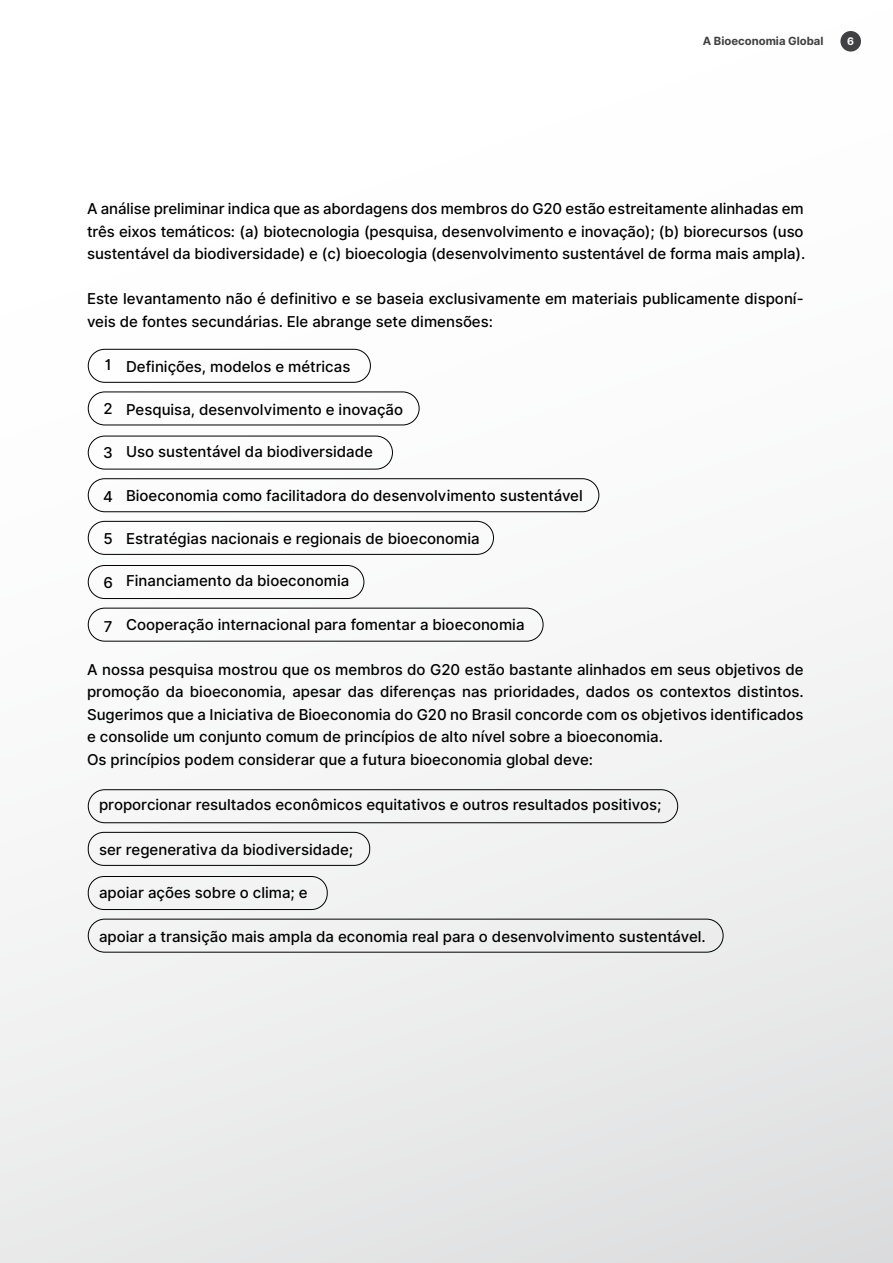
<style>
.page{position:relative;width:893px;height:1263px;background:#fff}
.page>*{position:absolute;margin:0;border:0;box-sizing:border-box;transform-origin:0 0}
.t1{font:500 15px/22.5px "Inter";color:#000}
.t2{font:700 11.25px "Inter";color:#414042}
.t3{font:700 10.5px "Inter";color:#fff}
</style>
<div class="page">
<div style="left:0;top:0;width:893px;height:1263px;background:linear-gradient(to bottom,#fff,#e6e6e7)"></div>
<div style="left:88px;top:349px;width:283px;height:34px;border:1px solid #000;border-radius:17px"></div>
<div style="left:88px;top:392px;width:331px;height:33px;border:1px solid #000;border-radius:17px"></div>
<div style="left:88px;top:436px;width:305px;height:33px;border:1px solid #000;border-radius:17px"></div>
<div style="left:88px;top:478px;width:511px;height:34px;border:1px solid #000;border-radius:17px"></div>
<div style="left:88px;top:789px;width:590px;height:34px;border:1px solid #000;border-radius:17px"></div>
<div style="left:88px;top:832px;width:282px;height:34px;border:1px solid #000;border-radius:16px"></div>
<div style="left:88px;top:876px;width:240px;height:34px;border:1px solid #000;border-radius:16px"></div>
<div style="left:88px;top:919px;width:635px;height:33px;border:1px solid #000;border-radius:17px"></div>
<div style="left:88px;top:521px;width:406px;height:34px;border:1px solid #000;border-radius:17px"></div>
<div style="left:88px;top:565px;width:276px;height:34px;border:1px solid #000;border-radius:17px"></div>
<div style="left:88px;top:608px;width:455px;height:33px;border:1px solid #000;border-radius:17px"></div>
<div style="left:840px;top:31px;width:21px;height:21px;background:#414042;border-radius:50%"></div>
<p class="t2" style="left:703px;top:33px;width:122px">A Bioeconomia Global</p>
<p class="t3" style="left:847px;top:33px;width:8px">6</p>
<p class="t1" style="left:87px;top:198px;width:720px;text-align:justify">A análise preliminar indica que as abordagens dos membros do G20 estão estreitamente alinhadas em três eixos temáticos: (a) biotecnologia (pesquisa, desenvolvimento e inovação); (b) biorecursos (uso sustentável da biodiversidade) e (c) bioecologia (desenvolvimento sustentável de forma mais ampla).</p>
<p class="t1" style="left:87px;top:288px;width:718px">Este levantamento não é definitivo e se baseia exclusivamente em materiais publicamente disponí&shy;veis de fontes secundárias. Ele abrange sete dimensões:</p>
<p class="t1" style="left:126px;top:355px;width:226px">Definições, modelos e métricas</p>
<p class="t1" style="left:126px;top:399px;width:279px">Pesquisa, desenvolvimento e inovação</p>
<p class="t1" style="left:126px;top:441px;width:248px">Uso sustentável da biodiversidade</p>
<p class="t1" style="left:126px;top:484px;width:458px">Bioeconomia como facilitadora do desenvolvimento sustentável</p>
<p class="t1" style="left:126px;top:528px;width:355px">Estratégias nacionais e regionais de bioeconomia</p>
<p class="t1" style="left:126px;top:570px;width:225px">Financiamento da bioeconomia</p>
<p class="t1" style="left:126px;top:613px;width:400px">Cooperação internacional para fomentar a bioeconomia</p>
<p class="t1" style="left:87px;top:658px;width:718px">A nossa pesquisa mostrou que os membros do G20 estão bastante alinhados em seus objetivos de promoção da bioeconomia, apesar das diferenças nas prioridades, dados os contextos distintos.<br>Sugerimos que a Iniciativa de Bioeconomia do G20 no Brasil concorde com os objetivos identificados e consolide um conjunto comum de princípios de alto nível sobre a bioeconomia.<br>Os princípios podem considerar que a futura bioeconomia global deve:</p>
<p class="t1" style="left:99px;top:793px;width:564px">proporcionar resultados econômicos equitativos e outros resultados positivos;</p>
<p class="t1" style="left:99px;top:838px;width:256px">ser regenerativa da biodiversidade;</p>
<p class="t1" style="left:99px;top:882px;width:210px">apoiar ações sobre o clima; e</p>
<p class="t1" style="left:99px;top:925px;width:608px">apoiar a transição mais ampla da economia real para o desenvolvimento sustentável.</p>
<p class="t1" style="left:105px;top:354px;width:8px">1</p>
<p class="t1" style="left:104px;top:397px;width:11px">2</p>
<p class="t1" style="left:103px;top:441px;width:11px">3</p>
<p class="t1" style="left:103px;top:485px;width:11px">4</p>
<p class="t1" style="left:103px;top:527px;width:11px">5</p>
<p class="t1" style="left:103px;top:571px;width:11px">6</p>
<p class="t1" style="left:104px;top:615px;width:10px">7</p>
</div>
